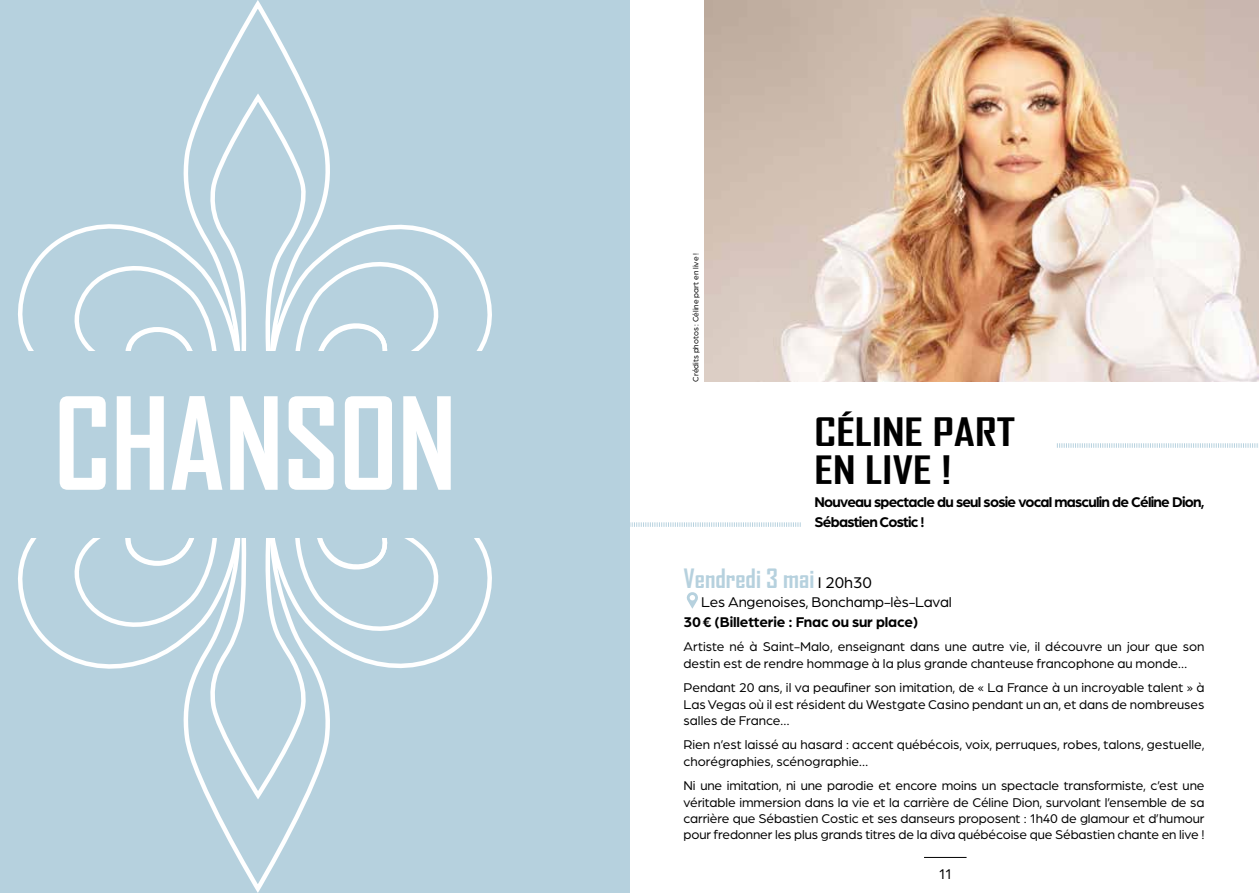
<style>
.page{position:relative;width:1259px;height:893px;background:#fff}
.page>*{position:absolute;margin:0;border:0;box-sizing:border-box;transform-origin:0 0}
.t1{font:700 122.4px "Agency FB";color:#fff}
.t2{font:700 37.5px/37.5px "Agency FB";color:#000;scale:1.25 1}
.t3{font:700 25.5px "Agency FB";color:#b6d1de}
.t4{font:700 15px/19.5px "Arboria";letter-spacing:-.05em;color:#000}
.t5{font:15px "Arboria";letter-spacing:-.01em;color:#000}
.t6{font:700 15px "Arboria";letter-spacing:-.01em;color:#000}
.t7{font:13.5px/16.2px "Arboria";color:#000}
.t8{font:8.25px "Arboria";color:#000}
.s1{font-family:"Arboria";font-weight:400;font-size:16.5px;color:#000}
</style>
<div class="page">
<hr style="left:924px;top:857px;width:42px;height:1px;background:#000">
<div style="left:0;top:0;width:629px;height:893px;background:#b6d1de"></div>
<svg style="left:183px;top:4px;width:309px;height:347px"></svg>
<svg style="left:18px;top:203px;width:228px;height:148px"></svg>
<svg style="left:183px;top:538px;width:309px;height:355px"></svg>
<svg style="left:18px;top:538px;width:228px;height:152px"></svg>
<img style="left:704px;top:0;width:555px;height:382px">
<svg style="left:686px;top:592px;width:12px;height:17px"></svg>
<svg style="left:1057px;top:443px;width:201px;height:5px"></svg>
<svg style="left:629px;top:522px;width:172px;height:5px"></svg>
<h1 class="t1" style="left:54px;top:376px;width:404px">CHANSON</h1>
<p class="t8" style="left:690px;top:382px;width:130px;rotate:-90deg">Crédits photos : Céline part en live !</p>
<h2 class="t2" style="left:814px;top:414px;width:162px">CÉLINE PART<br>EN LIVE !</h2>
<p class="t4" style="left:814px;top:492px;width:392px">Nouveau spectacle du seul sosie vocal masculin de Céline Dion,<br>Sébastien Costic !</p>
<h3 class="t3" style="left:683px;top:564px;width:190px">Vendredi 3 mai <span class="s1">I 20h30</span></h3>
<p class="t5" style="left:701px;top:592px;width:252px">Les Angenoises, Bonchamp-lès-Laval</p>
<p class="t6" style="left:683px;top:611px;width:236px">30€ (Billetterie : Fnac ou sur place)</p>
<p class="t7" style="left:683px;top:638px;width:522px">Artiste né à Saint-Malo, enseignant dans une autre vie, il découvre un jour que son destin est de rendre hommage à la plus grande chanteuse francophone au monde…</p>
<p class="t7" style="left:683px;top:679px;width:522px;text-align:justify">Pendant 20 ans, il va peaufiner son imitation, de « La France à un incroyable talent » à Las Vegas où il est résident du Westgate Casino pendant un an, et dans de nombreuses salles de France…</p>
<p class="t7" style="left:683px;top:736px;width:522px">Rien n’est laissé au hasard : accent québécois, voix, perruques, robes, talons, gestuelle, chorégraphies, scénographie…</p>
<p class="t7" style="left:683px;top:777px;width:522px;text-align:justify">Ni une imitation, ni une parodie et encore moins un spectacle transformiste, c’est une véritable immersion dans la vie et la carrière de Céline Dion, survolant l’ensemble de sa carrière que Sébastien Costic et ses danseurs proposent : 1h40 de glamour et d’humour pour fredonner les plus grands titres de la diva québécoise que Sébastien chante en live !</p>
<p class="t5" style="left:938px;top:864px;width:15px">11</p>
</div>
